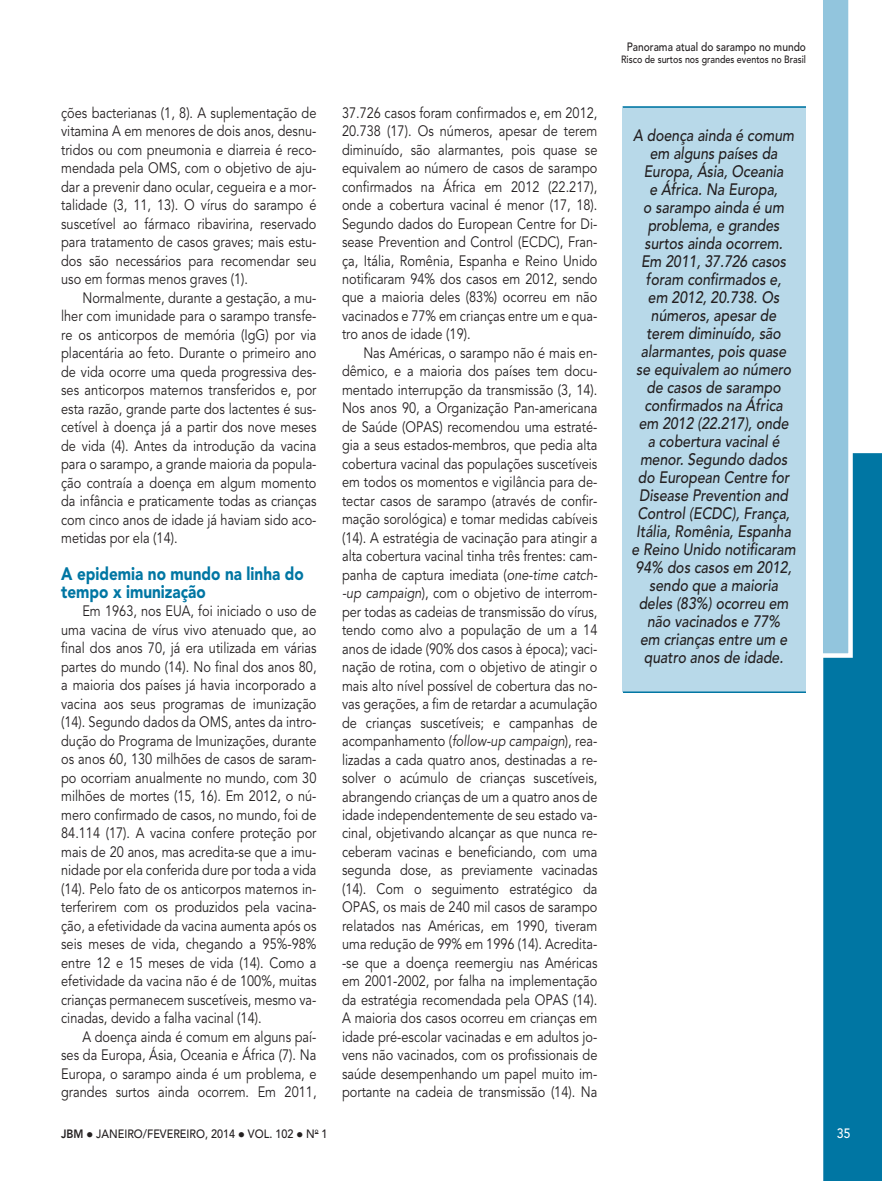
<style>
.page{position:relative;width:882px;height:1181px;background:#fff}
.page>*{position:absolute;margin:0;border:0;box-sizing:border-box;transform-origin:0 0}
.t1{font:900 18px/18px "Avenir LT Std";color:#0076a3;scale:.85 1}
.t2{font:italic 500 16.5px/18px "Avenir LT Std";color:#231f20;text-align:center;scale:.85 1}
.t3{font:15px/18.5px "Avenir LT Std";color:#231f20;text-align:justify;scale:.85 1}
.t4{font:500 13.5px "Avenir LT Std";color:#fff;scale:.9 1}
.t5{font:500 12px "Avenir LT Std";color:#231f20;scale:.9 1}
.t6{font:500 12px "Avenir LT Std";color:#231f20;scale:.85 1}
.t7{font:500 10.5px "Avenir LT Std";color:#231f20;scale:.85 1}
.s1{font-style:italic}
.s2{font-weight:800}
</style>
<div class="page">
<div style="left:823px;top:453px;width:58px;height:728px;background:#0076a3"></div>
<svg style="left:823px;top:0;width:29px;height:658px;background:#a0cce1"></svg>
<div style="left:622px;top:106px;width:183px;height:585px;background:#b8d9e9"></div>
<hr style="left:622px;top:106px;width:183px;height:2px;background:#0076a3">
<hr style="left:622px;top:691px;width:183px;height:2px;background:#0076a3">
<p class="t3" style="left:61px;top:104px;width:302px">ções bacterianas (1, 8). A suplementação de vitamina A em menores de dois anos, desnu&shy;tridos ou com pneumonia e diarreia é reco&shy;mendada pela OMS, com o objetivo de aju&shy;dar a prevenir dano ocular, cegueira e a mor&shy;talidade (3, 11, 13). O vírus do sarampo é suscetível ao fármaco ribavirina, reservado para tratamento de casos graves; mais estu&shy;dos são necessários para recomendar seu uso em formas menos graves (1).</p>
<p class="t3" style="left:61px;top:289px;width:302px;text-indent:21px">Normalmente, durante a gestação, a mu&shy;lher com imunidade para o sarampo transfe&shy;re os anticorpos de memória (IgG) por via placentária ao feto. Durante o primeiro ano de vida ocorre uma queda progressiva des&shy;ses anticorpos maternos transferidos e, por esta razão, grande parte dos lactentes é sus&shy;cetível à doença já a partir dos nove meses de vida (4). Antes da introdução da vacina para o sarampo, a grande maioria da popula&shy;ção contraía a doença em algum momento da infância e praticamente todas as crianças com cinco anos de idade já haviam sido aco&shy;metidas por ela (14).</p>
<p class="t1" style="left:61px;top:564px;width:287px">A epidemia no mundo na linha do tempo x imunização</p>
<p class="t3" style="left:61px;top:602px;width:302px;text-indent:21px">Em 1963, nos EUA, foi iniciado o uso de uma vacina de vírus vivo atenuado que, ao final dos anos 70, já era utilizada em várias partes do mundo (14). No final dos anos 80, a maioria dos países já havia incorporado a vacina aos seus programas de imunização (14). Segundo dados da OMS, antes da intro&shy;dução do Programa de Imunizações, durante os anos 60, 130 milhões de casos de saram&shy;po ocorriam anualmente no mundo, com 30 milhões de mortes (15, 16). Em 2012, o nú&shy;mero confirmado de casos, no mundo, foi de 84.114 (17). A vacina confere proteção por mais de 20 anos, mas acredita-se que a imu&shy;nidade por ela conferida dure por toda a vida (14). Pelo fato de os anticorpos maternos in&shy;terferirem com os produzidos pela vacina&shy;ção, a efetividade da vacina aumenta após os seis meses de vida, chegando a 95%-98% entre 12 e 15 meses de vida (14). Como a efetividade da vacina não é de 100%, muitas crianças permanecem suscetíveis, mesmo va&shy;cinadas, devido a falha vacinal (14).</p>
<p class="t3" style="left:61px;top:1028px;width:302px;text-indent:21px">A doença ainda é comum em alguns paí&shy;ses da Europa, Ásia, Oceania e África (7). Na Europa, o sarampo ainda é um problema, e grandes surtos ainda ocorrem. Em 2011,</p>
<p class="t3" style="left:342px;top:104px;width:302px">37.726 casos foram confirmados e, em 2012, 20.738 (17). Os números, apesar de terem diminuído, são alarmantes, pois quase se equivalem ao número de casos de sarampo confirmados na África em 2012 (22.217), onde a cobertura vacinal é menor (17, 18).<br>Segundo dados do European Centre for Di&shy;sease Prevention and Control (ECDC), Fran&shy;ça, Itália, Romênia, Espanha e Reino Unido notificaram 94% dos casos em 2012, sendo que a maioria deles (83%) ocorreu em não vacinados e 77% em crianças entre um e qua&shy;tro anos de idade (19).</p>
<p class="t3" style="left:342px;top:344px;width:302px;text-indent:21px">Nas Américas, o sarampo não é mais en&shy;dêmico, e a maioria dos países tem docu&shy;mentado interrupção da transmissão (3, 14).<br>Nos anos 90, a Organização Pan-americana de Saúde (OPAS) recomendou uma estraté&shy;gia a seus estados-membros, que pedia alta cobertura vacinal das populações suscetíveis em todos os momentos e vigilância para de&shy;tectar casos de sarampo (através de confir&shy;mação sorológica) e tomar medidas cabíveis (14). A estratégia de vacinação para atingir a alta cobertura vacinal tinha três frentes: cam&shy;panha de captura imediata (<span class="s1">one-time catch--up campaign</span>), com o objetivo de interrom&shy;per todas as cadeias de transmissão do vírus, tendo como alvo a população de um a 14 anos de idade (90% dos casos à época); vaci&shy;nação de rotina, com o objetivo de atingir o mais alto nível possível de cobertura das no&shy;vas gerações, a fim de retardar a acumulação de crianças suscetíveis; e campanhas de acompanhamento (<span class="s1">follow-up campaign</span>), rea&shy;lizadas a cada quatro anos, destinadas a re&shy;solver o acúmulo de crianças suscetíveis, abrangendo crianças de um a quatro anos de idade independentemente de seu estado va&shy;cinal, objetivando alcançar as que nunca re&shy;ceberam vacinas e beneficiando, com uma segunda dose, as previamente vacinadas (14). Com o seguimento estratégico da OPAS, os mais de 240 mil casos de sarampo relatados nas Américas, em 1990, tiveram uma redução de 99% em 1996 (14). Acredita--se que a doença reemergiu nas Américas em 2001-2002, por falha na implementação da estratégia recomendada pela OPAS (14).<br>A maioria dos casos ocorreu em crianças em idade pré-escolar vacinadas e em adultos jo&shy;vens não vacinados, com os profissionais de saúde desempenhando um papel muito im&shy;portante na cadeia de transmissão (14). Na</p>
<p class="t6" style="left:626px;top:40px;width:212px">Panorama atual do sarampo no mundo</p>
<p class="t7" style="left:621px;top:53px;width:219px">Risco de surtos nos grandes eventos no Brasil</p>
<p class="t2" style="left:631px;top:127px;width:195px">A doença ainda é comum em alguns países da<br>Europa, Ásia, Oceania<br>e África. Na Europa,<br>o sarampo ainda é um problema, e grandes surtos ainda ocorrem.<br>Em 2011, 37.726 casos foram confirmados e,<br>em 2012, 20.738. Os números, apesar de terem diminuído, são alarmantes, pois quase<br>se equivalem ao número de casos de sarampo confirmados na África<br>em 2012 (22.217), onde<br>a cobertura vacinal é menor. Segundo dados do European Centre for<br>Disease Prevention and<br>Control (ECDC), França,<br>Itália, Romênia, Espanha e Reino Unido notificaram<br>94% dos casos em 2012, sendo que a maioria deles (83%) ocorreu em não vacinados e 77%<br>em crianças entre um e quatro anos de idade.</p>
<p class="t5" style="left:61px;top:1127px;width:297px"><span class="s2">JBM</span> ● JANEIRO/FEVEREIRO, 2014 ● VOL. 102 ● N<sup>o</sup> 1</p>
<p class="t4" style="left:836px;top:1125px;width:17px">35</p>
</div>
